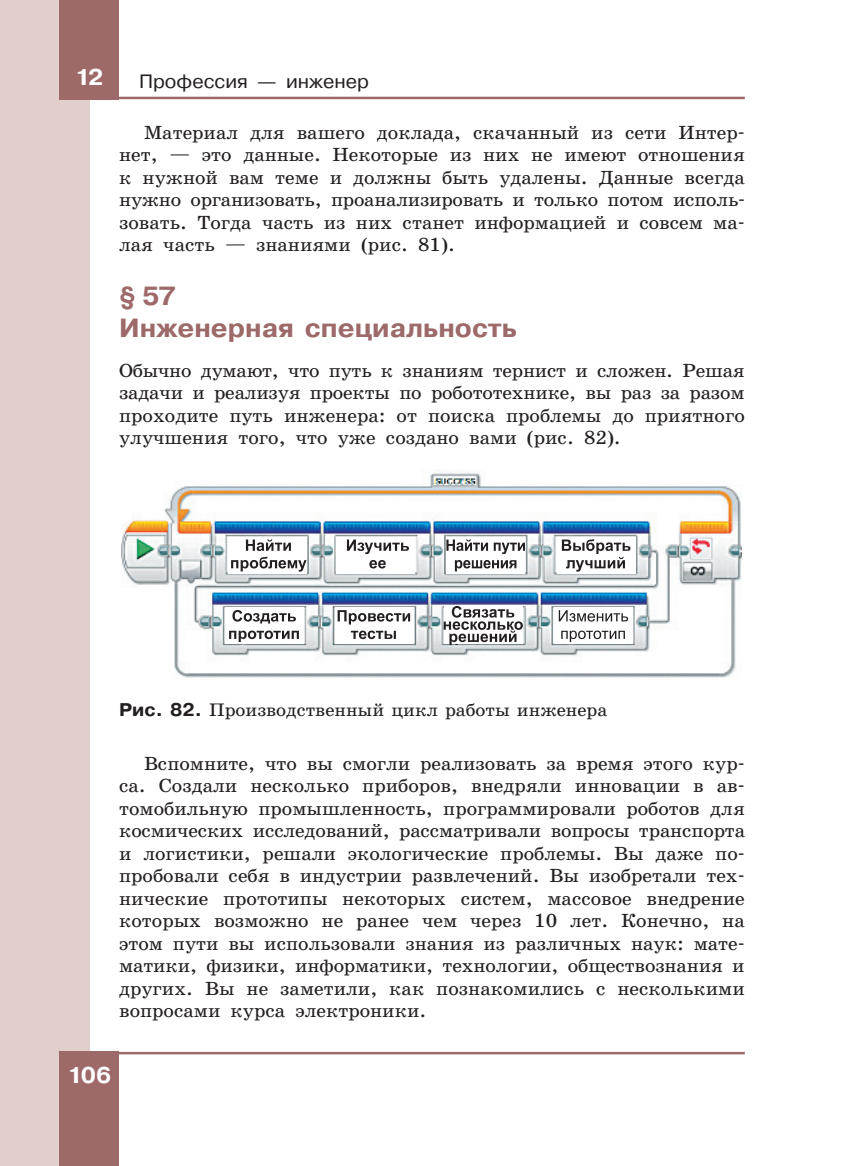
<style>
.page{position:relative;width:864px;height:1166px;background:#fff}
.page>*{position:absolute;margin:0;border:0;box-sizing:border-box;transform-origin:0 0}
.t1{font:700 26.25px/31.5px "Pragmatica C San Pin";color:#9d6969}
.t2{font:700 22.75px "Pragmatica C San Pin";color:#fff}
.t3{font:19.25px/22.4px "School Book C San Pin";color:#231f20;text-align:justify}
.t4{font:19.25px "Pragmatica C San Pin";color:#231f20}
.t5{font:18.38px "School Book C San Pin";color:#231f20}
.s1{font-family:"Pragmatica C San Pin";font-weight:700}
</style>
<div class="page">
<div style="left:0;top:0;width:89px;height:1166px;background:#e0cfca"></div>
<div style="left:60px;top:1052px;width:59px;height:114px;background:#9d6969"></div>
<div style="left:60px;top:0;width:59px;height:99px;background:#9d6969"></div>
<hr style="left:60px;top:97px;width:684px;height:2px;background:#9d6969">
<hr style="left:60px;top:1052px;width:684px;height:2px;background:#9d6969">
<img style="left:121px;top:469px;width:620px;height:209px">
<div style="left:228px;top:537px;width:79px;height:36px;background:#fff"></div>
<svg style="left:246px;top:539px;width:45px;height:12px"></svg>
<svg style="left:231px;top:557px;width:75px;height:15px"></svg>
<div style="left:336px;top:537px;width:78px;height:36px;background:#fff"></div>
<svg style="left:347px;top:539px;width:62px;height:15px"></svg>
<svg style="left:369px;top:560px;width:16px;height:8px"></svg>
<div style="left:556px;top:537px;width:79px;height:36px;background:#fff"></div>
<svg style="left:561px;top:539px;width:69px;height:33px"></svg>
<div style="left:553px;top:608px;width:79px;height:36px;background:#fff"></div>
<svg style="left:558px;top:610px;width:70px;height:11px"></svg>
<svg style="left:561px;top:630px;width:63px;height:12px"></svg>
<div style="left:334px;top:608px;width:79px;height:36px;background:#fff"></div>
<svg style="left:337px;top:610px;width:73px;height:14px"></svg>
<svg style="left:351px;top:630px;width:45px;height:9px"></svg>
<div style="left:225px;top:608px;width:78px;height:36px;background:#fff"></div>
<svg style="left:232px;top:610px;width:64px;height:13px"></svg>
<svg style="left:229px;top:630px;width:70px;height:12px"></svg>
<svg style="left:443px;top:606px;width:79px;height:39px"></svg>
<div style="left:446px;top:537px;width:79px;height:36px;background:#fff"></div>
<svg style="left:446px;top:539px;width:78px;height:15px"></svg>
<svg style="left:454px;top:560px;width:62px;height:11px"></svg>
<p class="t2" style="left:75px;top:65px;width:30px">12</p>
<p class="t4" style="left:139px;top:71px;width:231px">Профессия — инженер</p>
<p class="t3" style="left:119px;top:121px;width:627px;text-indent:25px">Материал для вашего доклада, скачанный из сети Интер&shy;нет, — это данные. Некоторые из них не имеют отношения к нужной вам теме и должны быть удалены. Данные всегда нужно организовать, проанализировать и только потом исполь&shy;зовать. Тогда часть из них станет информацией и совсем ма&shy;лая часть — знаниями (рис. 81).</p>
<h1 class="t1" style="left:119px;top:281px;width:399px">§ 57<br>Инженерная специальность</h1>
<p class="t3" style="left:119px;top:359px;width:627px">Обычно думают, что путь к знаниям тернист и сложен. Решая задачи и реализуя проекты по робототехнике, вы раз за разом проходите путь инженера: от поиска проблемы до приятного улучшения того, что уже создано вами (рис. 82).</p>
<p class="t5" style="left:119px;top:700px;width:489px"><span class="s1">Рис. 82.</span> Производственный цикл работы инженера</p>
<p class="t3" style="left:119px;top:752px;width:627px;text-indent:25px">Вспомните, что вы смогли реализовать за время этого кур&shy;са. Создали несколько приборов, внедряли инновации в ав&shy;томобильную промышленность, программировали роботов для космических исследований, рассматривали вопросы транспорта и логистики, решали экологические проблемы. Вы даже по&shy;пробовали себя в индустрии развлечений. Вы изобретали тех&shy;нические прототипы некоторых систем, массовое внедрение которых возможно не ранее чем через 10 лет. Конечно, на этом пути вы использовали знания из различных наук: мате&shy;матики, физики, информатики, технологии, обществознания и других. Вы не заметили, как познакомились с несколькими вопросами курса электроники.</p>
<p class="t2" style="left:67px;top:1062px;width:46px">106</p>
</div>
